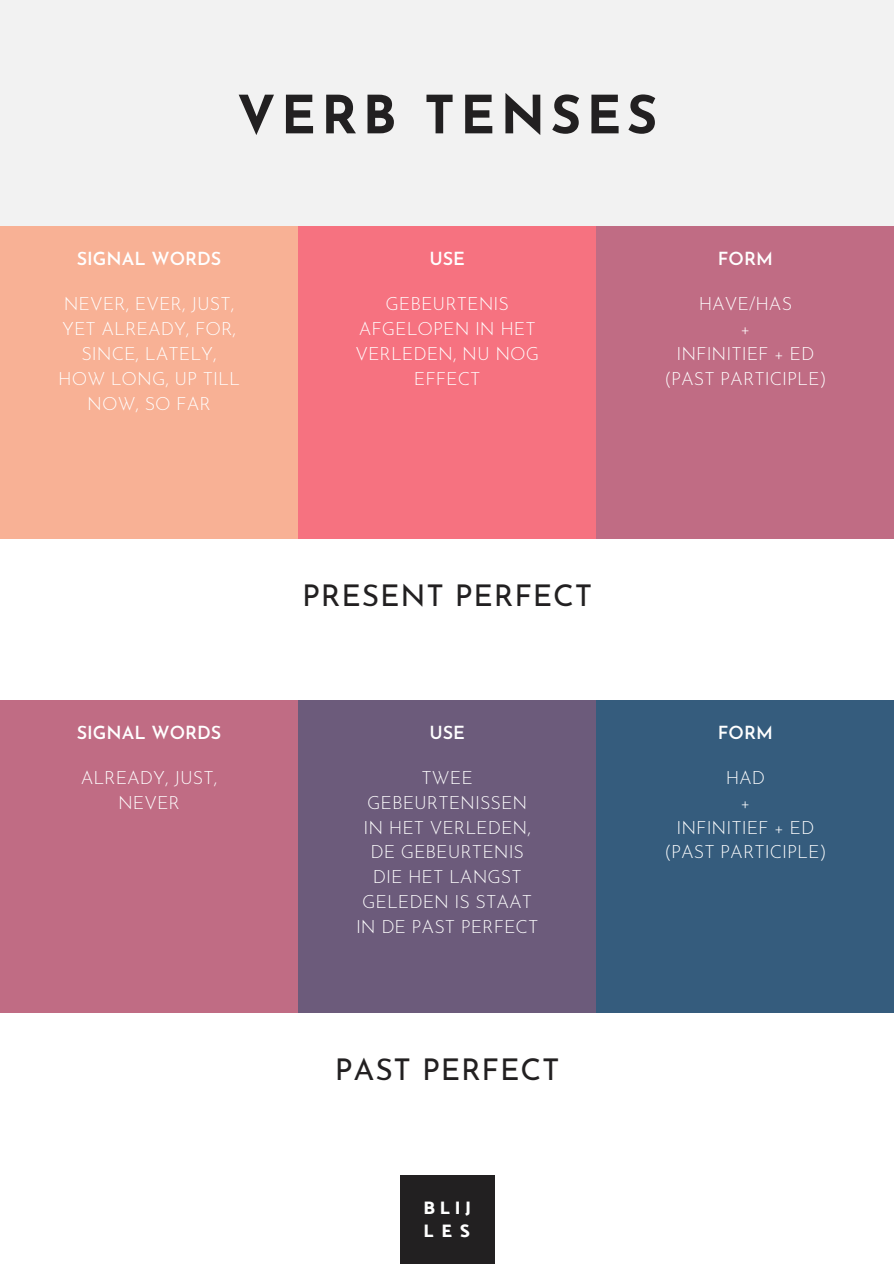
<style>
.page{position:relative;width:894px;height:1264px;background:#fff}
.page>*{position:absolute;margin:0;border:0;box-sizing:border-box;transform-origin:0 0}
.t1{font:700 52.5px "Josefin Sans";letter-spacing:.1em;color:#222021}
.t2{font:30px "Josefin Sans";letter-spacing:.025em;color:#222021}
.t3{font:300 18px/24.8px "Josefin Sans";color:#fff;text-align:center}
.t4{font:600 18px "Josefin Sans";color:#fff}
.t5{font:800 18px/23.2px "Catamaran";letter-spacing:.265em;color:#fff}
</style>
<div class="page">
<div style="left:0;top:0;width:893px;height:227px;background:#f2f2f2"></div>
<div style="left:0;top:226px;width:299px;height:313px;background:#f8b195"></div>
<div style="left:298px;top:226px;width:298px;height:313px;background:#f67280"></div>
<div style="left:596px;top:226px;width:297px;height:313px;background:#c06c84"></div>
<div style="left:0;top:700px;width:299px;height:312px;background:#c06c84"></div>
<div style="left:298px;top:700px;width:298px;height:312px;background:#6c5b7b"></div>
<div style="left:596px;top:700px;width:297px;height:312px;background:#355c7d"></div>
<div style="left:400px;top:1175px;width:94px;height:88px;background:#222021"></div>
<h1 class="t1" style="left:237px;top:94px;width:422px">VERB TENSES</h1>
<p class="t4" style="left:77px;top:251px;width:146px">SIGNAL WORDS</p>
<p class="t4" style="left:429px;top:251px;width:37px">USE</p>
<p class="t4" style="left:717px;top:251px;width:56px">FORM</p>
<p class="t3" style="left:58px;top:293px;width:183px">NEVER, EVER, JUST,<br>YET ALREADY, FOR,<br>SINCE, LATELY,<br>HOW LONG, UP TILL<br>NOW, SO FAR</p>
<p class="t3" style="left:355px;top:293px;width:185px">GEBEURTENIS<br>AFGELOPEN IN HET<br>VERLEDEN, NU NOG<br>EFFECT</p>
<p class="t3" style="left:663px;top:293px;width:164px">HAVE/HAS<br>+<br>INFINITIEF + ED (PAST PARTICIPLE)</p>
<h2 class="t2" style="left:302px;top:584px;width:291px">PRESENT PERFECT</h2>
<p class="t4" style="left:77px;top:725px;width:146px">SIGNAL WORDS</p>
<p class="t4" style="left:429px;top:725px;width:37px">USE</p>
<p class="t4" style="left:717px;top:725px;width:56px">FORM</p>
<p class="t3" style="left:81px;top:767px;width:138px">ALREADY, JUST,<br>NEVER</p>
<p class="t3" style="left:356px;top:767px;width:184px">TWEE<br>GEBEURTENISSEN<br>IN HET VERLEDEN,<br>DE GEBEURTENIS<br>DIE HET LANGST<br>GELEDEN IS STAAT<br>IN DE PAST PERFECT</p>
<p class="t3" style="left:663px;top:767px;width:164px">HAD<br>+<br>INFINITIEF + ED (PAST PARTICIPLE)</p>
<p class="t3" style="left:429px;top:895px;width:36px">USE</p>
<h2 class="t2" style="left:335px;top:1057px;width:226px">PAST PERFECT</h2>
<p class="t5" style="left:423px;top:1195px;width:49px">BLIJ<br>LES</p>
</div>
